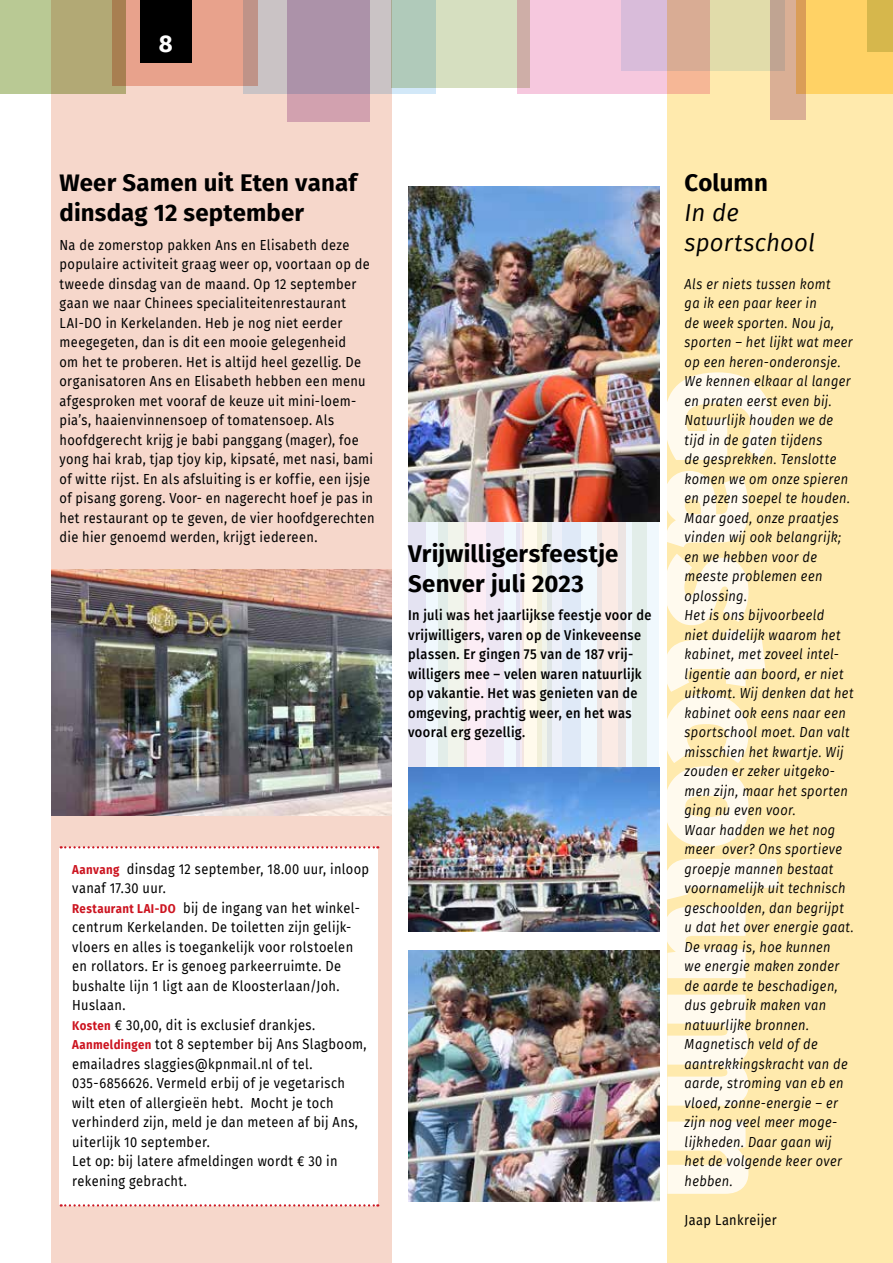
<style>
.page{position:relative;width:893px;height:1263px;background:#fff}
.page>*{position:absolute;margin:0;border:0;box-sizing:border-box;transform-origin:0 0}
.t1{font:700 24px/30px "Fira Sans";letter-spacing:.005em;color:#000}
.t2{font:italic 24px/30px "Fira Sans";letter-spacing:.005em;color:#000}
.t3{font:700 24px "Fira Sans";color:#fff}
.t4{font:14.25px/19.5px "Fira Sans";letter-spacing:.025em;color:#000;scale:.9 1}
.t5{font:italic 14.25px/19.5px "Fira Sans";letter-spacing:.025em;color:#000;scale:.9 1}
.t6{font:500 14.25px/19.5px "Fira Sans";letter-spacing:.025em;color:#000;scale:.9 1}
.s1{font-weight:700;font-size:12.75px;color:#cc1420}
</style>
<div class="page">
<div style="left:486px;top:523px;width:34px;height:245px;background:#f0f8fd"></div>
<div style="left:439px;top:523px;width:28px;height:245px;background:#f1f4eb"></div>
<div style="left:408px;top:523px;width:40px;height:245px;background:linear-gradient(to bottom,#eaf3f4,#eaf3f4)"></div>
<div style="left:465px;top:523px;width:39px;height:245px;background:linear-gradient(to right,#ffeff6,#eae4f3)"></div>
<div style="left:517px;top:523px;width:7px;height:247px;background:#ebe6f3"></div>
<div style="left:522px;top:523px;width:20px;height:245px;background:#fffaec"></div>
<div style="left:408px;top:523px;width:17px;height:245px;background:#e4e3f2"></div>
<svg style="left:537px;top:523px;width:10px;height:244px;background:#f1f1e2"></svg>
<svg style="left:547px;top:523px;width:15px;height:244px;background:#e8ecf2"></svg>
<div style="left:597px;top:523px;width:29px;height:245px;background:#fbebe5"></div>
<svg style="left:618px;top:523px;width:41px;height:244px;fill:#f0f8fd"></svg>
<div style="left:632px;top:523px;width:15px;height:245px;background:#e2ede9"></div>
<svg style="left:562px;top:523px;width:40px;height:244px;fill:#e5e9f7"></svg>
<div style="left:51px;top:0;width:340px;height:1263px;background:#f6d7cb"></div>
<div style="left:112px;top:0;width:145px;height:85px;background:#e8a28c"></div>
<svg style="left:0;top:0;width:126px;height:94px;background:#b3b17e"></svg>
<svg style="left:244px;top:0;width:192px;height:94px;background:#c7babb"></svg>
<div style="left:140px;top:0;width:51px;height:62px;background:#000"></div>
<svg style="left:288px;top:0;width:82px;height:122px;background:#b495aa"></svg>
<div style="left:668px;top:0;width:225px;height:1263px;background:#ffeaad"></div>
<div style="left:621px;top:0;width:164px;height:71px;background:#e1dcaa"></div>
<svg style="left:391px;top:0;width:126px;height:87px;background:#c8d6bd"></svg>
<svg style="left:517px;top:0;width:193px;height:94px;background:#e9bec9"></svg>
<svg style="left:771px;top:0;width:35px;height:119px;background:#d2ab92"></svg>
<svg style="left:797px;top:0;width:96px;height:94px;background:#facc63"></svg>
<div style="left:867px;top:0;width:26px;height:51px;background:#d6b74c"></div>
<svg style="left:667px;top:372px;width:112px;height:822px"></svg>
<div style="left:60px;top:847px;width:318px;height:358px;background:#fff"></div>
<svg style="left:61px;top:846px;width:317px;height:2px"></svg>
<svg style="left:61px;top:1204px;width:317px;height:2px"></svg>
<img style="left:51px;top:570px;width:340px;height:245px">
<img style="left:408px;top:187px;width:251px;height:334px">
<img style="left:408px;top:767px;width:251px;height:165px">
<img style="left:408px;top:951px;width:251px;height:251px">
<h1 class="t3" style="left:159px;top:24px;width:15px">8</h1>
<h1 class="t1" style="left:60px;top:166px;width:299px">Weer Samen uit Eten vanaf dinsdag 12 september</h1>
<p class="t4" style="left:60px;top:235px;width:352px">Na de zomerstop pakken Ans en Elisabeth deze populaire activiteit graag weer op, voortaan op de tweede dinsdag van de maand. Op 12 september gaan we naar Chinees specialiteitenrestaurant LAI-DO in Kerkelanden. Heb je nog niet eerder meegegeten, dan is dit een mooie gelegenheid<br>om het te proberen. Het is altijd heel gezellig. De organisatoren Ans en Elisabeth hebben een menu afgesproken met vooraf de keuze uit mini-loem&shy;pia’s, haaienvinnensoep of tomatensoep. Als hoofdgerecht krijg je babi panggang (mager), foe yong hai krab, tjap tjoy kip, kipsaté, met nasi, bami of witte rijst. En als afsluiting is er koffie, een ijsje of pisang goreng. Voor- en nagerecht hoef je pas in het restaurant op te geven, de vier hoofdgerechten die hier genoemd werden, krijgt iedereen.</p>
<p class="t4" style="left:72px;top:859px;width:331px"><span class="s1">Aanvang</span> dinsdag 12 september, 18.00 uur, inloop vanaf 17.30 uur.<br><span class="s1">Restaurant LAI-DO</span> bij de ingang van het winkel&shy;centrum Kerkelanden. De toiletten zijn gelijk&shy;vloers en alles is toegankelijk voor rolstoelen en rollators. Er is genoeg parkeerruimte. De bushalte lijn 1 ligt aan de Kloosterlaan/Joh.<br>Huslaan.<br><span class="s1">Kosten</span> € 30,00, dit is exclusief drankjes.<br><span class="s1">Aanmeldingen</span> tot 8 september bij Ans Slagboom, emailadres slaggies@kpnmail.nl of tel.<br>035-6856626. Vermeld erbij of je vegetarisch wilt eten of allergieën hebt. Mocht je toch verhinderd zijn, meld je dan meteen af bij Ans, uiterlijk 10 september.<br>Let op: bij latere afmeldingen wordt € 30 in rekening gebracht.</p>
<h1 class="t1" style="left:408px;top:537px;width:212px">Vrijwilligersfeestje<br>Senver juli 2023</h1>
<p class="t6" style="left:408px;top:605px;width:272px">In juli was het jaarlijkse feestje voor de vrijwilligers, varen op de Vinkeveense plassen. Er gingen 75 van de 187 vrij&shy;willigers mee – velen waren natuurlijk op vakantie. Het was genieten van de omgeving, prachtig weer, en het was vooral erg gezellig.</p>
<h1 class="t1" style="left:685px;top:166px;width:85px">Column</h1>
<h1 class="t2" style="left:685px;top:197px;width:132px">In de sportschool</h1>
<p class="t5" style="left:685px;top:274px;width:190px">Als er niets tussen komt<br>ga ik een paar keer in<br>de week sporten. Nou ja, sporten – het lijkt wat meer op een heren-onderonsje.<br>We kennen elkaar al langer en praten eerst even bij.<br>Natuurlijk houden we de tijd in de gaten tijdens<br>de gesprekken. Tenslotte komen we om onze spieren en pezen soepel te houden.<br>Maar goed, onze praatjes vinden wij ook belangrijk; en we hebben voor de meeste problemen een oplossing.<br>Het is ons bijvoorbeeld<br>niet duidelijk waarom het kabinet, met zoveel intel&shy;ligentie aan boord, er niet uitkomt. Wij denken dat het kabinet ook eens naar een sportschool moet. Dan valt misschien het kwartje. Wij zouden er zeker uitgeko&shy;men zijn, maar het sporten ging nu even voor.<br>Waar hadden we het nog meer over? Ons sportieve groepje mannen bestaat voornamelijk uit technisch geschoolden, dan begrijpt u dat het over energie gaat.<br>De vraag is, hoe kunnen<br>we energie maken zonder de aarde te beschadigen, dus gebruik maken van natuurlijke bronnen.<br>Magnetisch veld of de aantrekkingskracht van de aarde, stroming van eb en vloed, zonne-energie – er zijn nog veel meer moge&shy;lijkheden. Daar gaan wij het de volgende keer over hebben.</p>
<p class="t4" style="left:685px;top:1210px;width:104px">Jaap Lankreijer</p>
</div>
